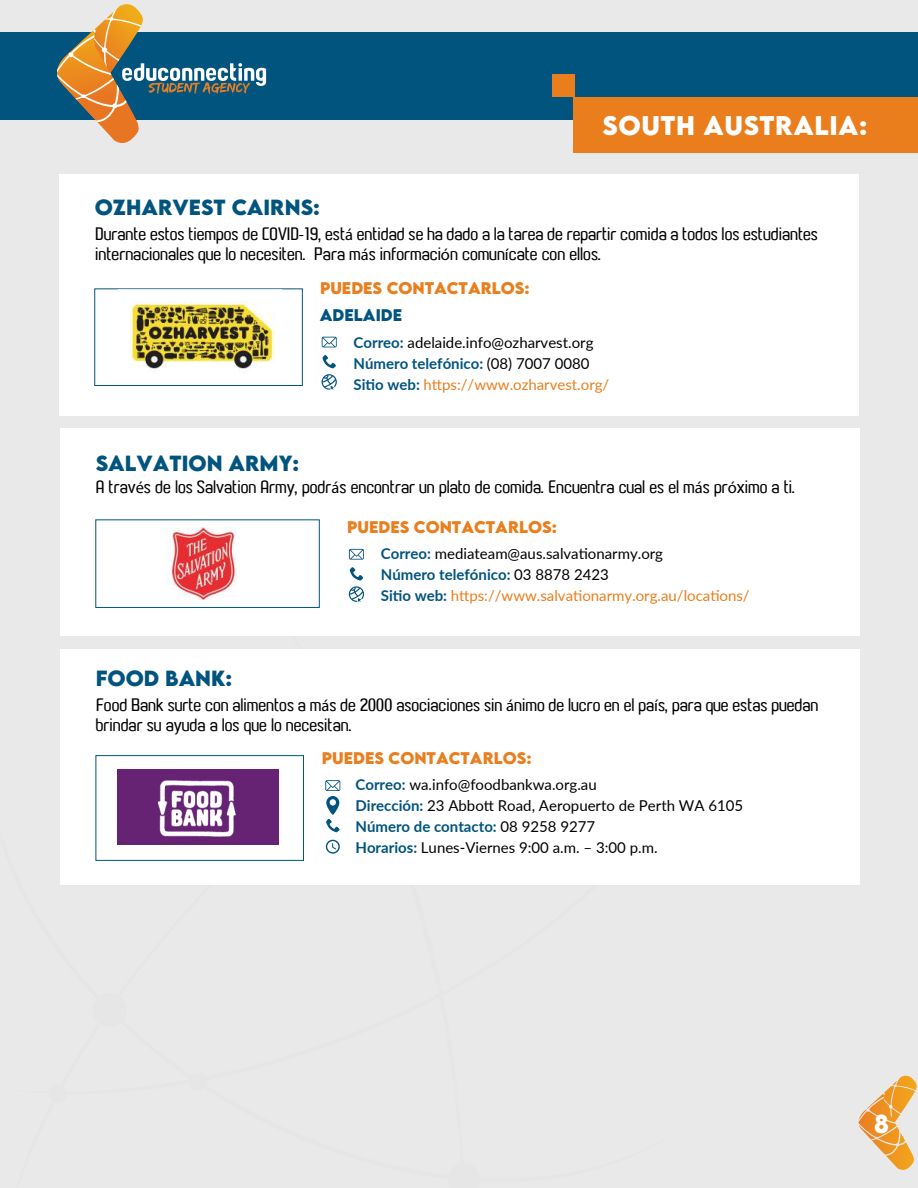
<style>
.page{position:relative;width:918px;height:1188px;background:#e9e9e9}
.page>*{position:absolute;margin:0;border:0;box-sizing:border-box;transform-origin:0 0}
.t1{font:700 24px "LEMONMILK";letter-spacing:.025em;color:#fff}
.t2{font:700 23.1px "LEMONMILK";color:#fff;scale:.96 1}
.t3{font:700 19.5px "LEMONMILK";color:#01547e}
.t4{font:500 16.5px/19.8px "Paragon";color:#000}
.t5{font:15px/21px "Lato";color:#000}
.t6{font:15px/21px "Lato";color:#ea7e1d}
.t7{font:700 15px "LEMONMILK";color:#ea7e1d}
.t8{font:700 15px "LEMONMILK";color:#01547e}
.s1{font-family:"Myriad Pro";font-weight:400}
.s2{font-weight:700;color:#01547e}
.s3{color:#ea7e1d}
.s4{color:#000}
</style>
<div class="page">
<div style="left:0;top:32px;width:918px;height:88px;background:#01547e"></div>
<svg style="left:57px;top:4px;width:209px;height:139px"></svg>
<div style="left:60px;top:428px;width:800px;height:208px;background:#fff"></div>
<svg style="left:349px;top:567px;width:15px;height:35px"></svg>
<svg style="left:349px;top:549px;width:15px;height:11px"></svg>
<div style="left:95px;top:519px;width:225px;height:89px;border:1px solid #01547e"></div>
<svg style="left:859px;top:1076px;width:58px;height:70px"></svg>
<div style="left:61px;top:649px;width:799px;height:236px;background:#fff"></div>
<svg style="left:325px;top:780px;width:15px;height:52px"></svg>
<svg style="left:326px;top:840px;width:14px;height:14px"></svg>
<div style="left:96px;top:755px;width:208px;height:106px;border:1px solid #01547e"></div>
<img style="left:118px;top:770px;width:161px;height:74px">
<img style="left:167px;top:527px;width:70px;height:73px">
<div style="left:573px;top:97px;width:345px;height:55px;background:#ea7e1d"></div>
<div style="left:553px;top:75px;width:22px;height:22px;background:#ea7e1d"></div>
<div style="left:59px;top:174px;width:800px;height:242px;background:#fff"></div>
<svg style="left:322px;top:355px;width:14px;height:13px"></svg>
<svg style="left:322px;top:374px;width:15px;height:16px"></svg>
<svg style="left:322px;top:337px;width:15px;height:10px"></svg>
<div style="left:94px;top:288px;width:209px;height:98px;border:1px solid #01547e"></div>
<img style="left:119px;top:289px;width:162px;height:80px">
<p class="t3" style="left:95px;top:194px;width:227px">OZHARVEST CAIRNS:</p>
<h1 class="t1" style="left:603px;top:109px;width:267px">SOUTH AUSTRALIA:</h1>
<p class="t4" style="left:95px;top:225px;width:724px">Durante estos tiempos de COVID<span class="s1">-</span>19, est<span class="s1">á</span> entidad se ha dado a la tarea de repartir comida a todos los estudiantes internacionales que lo necesiten. Para m<span class="s1">á</span>s informaci<span class="s1">ó</span>n comun<span class="s1">í</span>cate con ellos.</p>
<p class="t7" style="left:320px;top:278px;width:211px">PUEDES CONTACTARLOS:</p>
<p class="t8" style="left:320px;top:304px;width:84px">ADELAIDE</p>
<p class="t3" style="left:96px;top:450px;width:205px">SALVATiON ARMY:</p>
<p class="t5" style="left:354px;top:332px;width:257px"><span class="s2">Correo:</span> adelaide.info@ozharvest.org<br><span class="s2">Número telefónico:</span> (08) 7007 0080<br><span class="s2">Sitio web:</span> <span class="s3">https://www.ozharvest.org/</span></p>
<p class="t4" style="left:96px;top:479px;width:701px">A trav<span class="s1">é</span>s de los Salvation Army, podr<span class="s1">á</span>s encontrar un plato de comida. Encuentra cual es el m<span class="s1">á</span>s pr<span class="s1">ó</span>ximo a ti.</p>
<p class="t7" style="left:347px;top:516px;width:211px">PUEDES CONTACTARLOS:</p>
<p class="t3" style="left:96px;top:665px;width:138px">FOOD BANK:</p>
<p class="t6" style="left:381px;top:542px;width:370px"><span class="s2">Correo:</span> <span class="s4">mediateam@aus.salvationarmy.org<br></span><span class="s2">Número telefónico:</span> <span class="s4">03 8878 2423<br></span><span class="s2">Sitio web:</span> https://www.salvationarmy.org.au/locations/</p>
<p class="t4" style="left:96px;top:697px;width:724px">Food Bank surte con alimentos a m<span class="s1">á</span>s de 2000 asociaciones sin <span class="s1">á</span>nimo de lucro en el pa<span class="s1">í</span>s, para que estas puedan brindar su ayuda a los que lo necesitan.</p>
<p class="t7" style="left:322px;top:748px;width:211px">PUEDES CONTACTARLOS:</p>
<p class="t5" style="left:355px;top:773px;width:389px"><span class="s2">Correo:</span> wa.info@foodbankwa.org.au<br><span class="s2">Dirección:</span> 23 Abbott Road, Aeropuerto de Perth WA 6105<br><span class="s2">Número de contacto:</span> 08 9258 9277<br><span class="s2">Horarios:</span> Lunes-Viernes 9:00 a.m. – 3:00 p.m.</p>
<h2 class="t2" style="left:874px;top:1108px;width:17px">8</h2>
</div>
